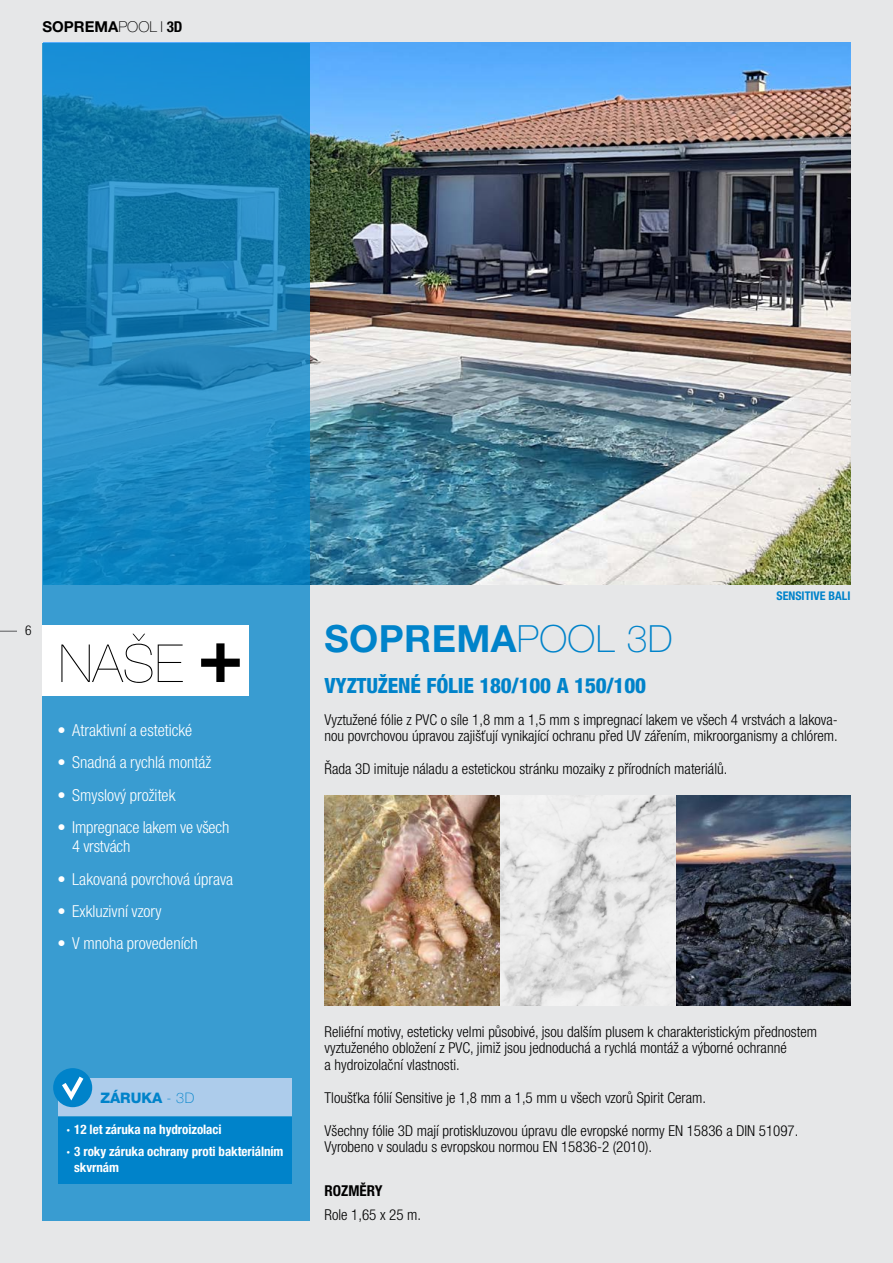
<style>
.page{position:relative;width:893px;height:1263px;background:#e6e7e8}
.page>*{position:absolute;margin:0;border:0;box-sizing:border-box;transform-origin:0 0}
.t1{font:200 52.5px "Helvetica Neue LT Pro";color:#000}
.t2{font:700 37.5px "Helvetica Neue LT Pro";letter-spacing:.01em;color:#0083ca}
.t3{font:800 condensed 21px "Helvetica Neue LT Pro";letter-spacing:-.01em;color:#0083ca}
.t4{font:300 condensed 16.5px/19.5px "Helvetica Neue LT Pro";color:#fff}
.t5{font:300 condensed 15px/16.5px "Helvetica Neue LT Pro";color:#000}
.t6{font:700 15px "Helvetica Neue LT Pro";color:#000}
.t7{font:700 condensed 15px "Helvetica Neue LT Pro";color:#000}
.t8{font:800 14.55px "Helvetica Neue LT Pro";letter-spacing:-.005em;color:#0083ca}
.t9{font:300 condensed 13.5px "Helvetica Neue LT Pro";color:#000}
.t10{font:700 condensed 13.05px/22px "Helvetica Neue LT Pro";letter-spacing:-.005em;color:#fff}
.t11{font:700 condensed 12px "Helvetica Neue LT Pro";color:#0083ca}
.s1{font-weight:100}
.s2{font-weight:100;font-stretch:expanded}
.s3{font-stretch:condensed}
.s4{font-weight:700;font-size:76.5px}
</style>
<div class="page">
<svg style="left:0;top:631px;width:17px;height:1px"></svg>
<img style="left:325px;top:795px;width:525px;height:210px">
<img style="left:43px;top:42px;width:807px;height:543px">
<svg style="left:43px;top:43px;width:267px;height:1177px;background:#2a90c6"></svg>
<div style="left:43px;top:625px;width:206px;height:71px;background:#fff"></div>
<div style="left:58px;top:1117px;width:234px;height:66px;background:#0083ca"></div>
<div style="left:58px;top:1079px;width:234px;height:37px;background:#adcceb"></div>
<div style="left:53px;top:1068px;width:39px;height:39px;background:#0083ca;border-radius:50%"></div>
<svg style="left:58px;top:1072px;width:29px;height:33px"></svg>
<p class="t6" style="left:43px;top:18px;width:142px">SOPREMA<span class="s1">POOL</span> <span class="s2">l</span> <span class="s3">3D</span></p>
<p class="t9" style="left:25px;top:622px;width:8px">6</p>
<h1 class="t1" style="left:59px;top:633px;width:186px">NAŠE <span class="s4">+</span></h1>
<p class="t4" style="left:57px;top:720px;width:136px">• Atraktivní a estetické</p>
<p class="t4" style="left:57px;top:753px;width:155px">• Snadná a rychlá montáž</p>
<p class="t4" style="left:57px;top:785px;width:119px">• Smyslový prožitek</p>
<p class="t4" style="left:72px;top:817px;width:159px;text-indent:-15px">• Impregnace lakem ve všech<br>4 vrstvách</p>
<p class="t4" style="left:57px;top:869px;width:177px">• Lakovaná povrchová úprava</p>
<p class="t4" style="left:57px;top:901px;width:106px">• Exkluzivní vzory</p>
<p class="t4" style="left:57px;top:933px;width:142px">• V mnoha provedeních</p>
<p class="t8" style="left:101px;top:1089px;width:95px">ZÁRUKA <span class="s1">- 3D</span></p>
<p class="t10" style="left:67px;top:1118px;width:218px">· 12 let záruka na hydroizolaci<br>· 3 roky záruka ochrany proti bakteriálním</p>
<p class="t10" style="left:74px;top:1156px;width:46px">skvrnám</p>
<p class="t11" style="left:776px;top:588px;width:75px">SENSITIVE BALI</p>
<h2 class="t2" style="left:325px;top:615px;width:350px">SOPREMA<span class="s1">POOL 3D</span></h2>
<h3 class="t3" style="left:325px;top:673px;width:323px">VYZTUŽENÉ FÓLIE 180/100 A 150/100</h3>
<p class="t5" style="left:325px;top:711px;width:515px">Vyztužené fólie z PVC o síle 1,8 mm a 1,5 mm s impregnací lakem ve všech 4 vrstvách a lakova&shy;nou povrchovou úpravou zajišťují vynikající ochranu před UV zářením, mikroorganismy a chlórem.</p>
<p class="t5" style="left:325px;top:760px;width:404px">Řada 3D imituje náladu a estetickou stránku mozaiky z přírodních materiálů.</p>
<p class="t5" style="left:325px;top:1023px;width:494px">Reliéfní motivy, esteticky velmi působivé, jsou dalším plusem k charakteristickým přednostem vyztuženého obložení z PVC, jimiž jsou jednoduchá a rychlá montáž a výborné ochranné<br>a hydroizolační vlastnosti.</p>
<p class="t5" style="left:325px;top:1089px;width:383px">Tloušťka fólií Sensitive je 1,8 mm a 1,5 mm u všech vzorů Spirit Ceram.</p>
<p class="t5" style="left:325px;top:1122px;width:475px">Všechny fólie 3D mají protiskluzovou úpravu dle evropské normy EN 15836 a DIN 51097.<br>Vyrobeno v souladu s evropskou normou EN 15836-2 (2010).</p>
<p class="t7" style="left:325px;top:1181px;width:60px">ROZMĚRY</p>
<p class="t5" style="left:325px;top:1206px;width:98px">Role 1,65 x 25 m.</p>
</div>
